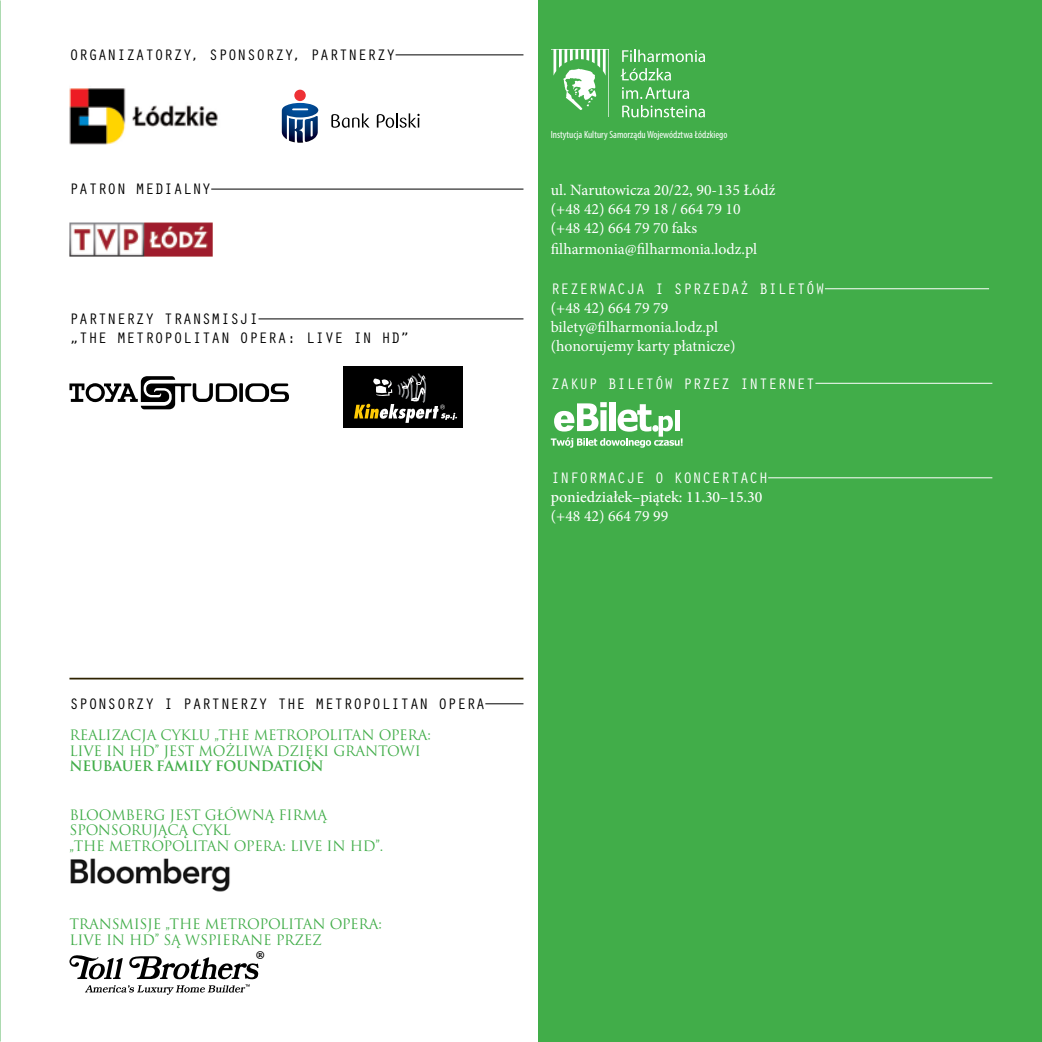
<style>
.page{position:relative;width:1042px;height:1042px;background:#fff}
.page>*{position:absolute;margin:0;border:0;box-sizing:border-box;transform-origin:0 0}
.t1{font:30.1px "Minion Pro";color:#000}
.t2{font:15.75px/18.9px "Minion Pro";color:#fff}
.t3{font:500 15.75px/19.2px "Orator Pl";color:#000}
.t4{font:500 15.75px "Orator Pl";color:#fff}
.t5{font:500 15.75px "Minion Pro";color:#fff}
.t6{font:14px/15.8px "Trajan Pro";letter-spacing:-.02em;color:#41ad49}
.t7{font:700 14px "Trajan Pro";letter-spacing:-.02em;color:#41ad49}
.t8{font:condensed 10.5px "Myriad Pro";color:#fff}
</style>
<div class="page">
<div style="left:538px;top:0;width:504px;height:1042px;background:#41ad49"></div>
<img style="left:69px;top:222px;width:143px;height:34px">
<hr style="left:211px;top:189px;width:312px;height:1px;background:#000">
<div style="left:344px;top:366px;width:119px;height:62px;background:#000"></div>
<svg style="left:354px;top:373px;width:103px;height:50px"></svg>
<svg style="left:69px;top:376px;width:220px;height:33px"></svg>
<hr style="left:258px;top:318px;width:265px;height:1px;background:#000">
<img style="left:69px;top:88px;width:149px;height:57px">
<hr style="left:395px;top:54px;width:128px;height:1px;background:#000">
<svg style="left:331px;top:113px;width:38px;height:15px"></svg>
<svg style="left:376px;top:113px;width:44px;height:15px"></svg>
<div style="left:294px;top:90px;width:12px;height:11px;background:#ee3135;border-radius:50%"></div>
<svg style="left:282px;top:103px;width:36px;height:40px"></svg>
<hr style="left:825px;top:288px;width:164px;height:1px;background:#fff">
<hr style="left:815px;top:383px;width:177px;height:1px;background:#fff">
<hr style="left:768px;top:477px;width:224px;height:1px;background:#fff">
<svg style="left:551px;top:402px;width:131px;height:46px"></svg>
<svg style="left:622px;top:105px;width:83px;height:12px"></svg>
<svg style="left:622px;top:87px;width:67px;height:12px"></svg>
<svg style="left:621px;top:68px;width:50px;height:13px"></svg>
<svg style="left:622px;top:50px;width:83px;height:12px"></svg>
<svg style="left:553px;top:50px;width:53px;height:60px"></svg>
<img style="left:70px;top:858px;width:160px;height:34px">
<svg style="left:69px;top:955px;width:189px;height:40px"></svg>
<hr style="left:485px;top:703px;width:38px;height:1px;background:#000">
<hr style="left:69px;top:678px;width:454px;height:1px;background:#2f2300">
<svg style="left:0;top:245px;width:1px;height:256px"></svg>
<svg style="left:0;top:740px;width:1px;height:33px"></svg>
<svg style="left:0;top:517px;width:1px;height:217px"></svg>
<svg style="left:0;top:0;width:1px;height:232px"></svg>
<svg style="left:0;top:785px;width:1px;height:257px"></svg>
<p class="t3" style="left:69px;top:45px;width:328px">ORGANIZATORZY, SPONSORZY, PARTNERZY</p>
<p class="t3" style="left:69px;top:179px;width:143px">PATRON MEDIALNY</p>
<p class="t3" style="left:69px;top:308px;width:342px">PARTNERZY TRANSMISJI<br>„THE METROPOLITAN OPERA: LIVE IN HD”</p>
<p class="t8" style="left:551px;top:128px;width:178px">Instytucja Kultury Samorządu Województwa Łódzkiego</p>
<p class="t2" style="left:551px;top:181px;width:226px">ul. Narutowicza 20/22, 90-135 Łódź (+48 42) 664 79 18 / 664 79 10<br>(+48 42) 664 79 70 faks</p>
<p class="t2" style="left:551px;top:240px;width:208px">filharmonia@filharmonia.lodz.pl</p>
<p class="t4" style="left:551px;top:277px;width:276px">REZERWACJA I SPRZEDAŻ BILETÓW</p>
<p class="t2" style="left:551px;top:298px;width:186px">(+48 42) 664 79 79 bilety@filharmonia.lodz.pl (honorujemy karty płatnicze)</p>
<p class="t4" style="left:551px;top:372px;width:266px">ZAKUP BILETÓW PRZEZ INTERNET</p>
<p class="t4" style="left:551px;top:466px;width:219px">INFORMACJE O KONCERTACH</p>
<p class="t5" style="left:551px;top:486px;width:213px">poniedziałek–piątek: 11.30–15.30</p>
<p class="t2" style="left:551px;top:506px;width:119px">(+48 42) 664 79 99</p>
<p class="t3" style="left:69px;top:693px;width:417px">SPONSORZY I PARTNERZY THE METROPOLITAN OPERA</p>
<p class="t6" style="left:69px;top:727px;width:363px">REALIZACJA CYKLU „THE METROPOLITAN OPERA:<br>LIVE IN HD” JEST MOŻLIWA DZIĘKI GRANTOWI</p>
<p class="t7" style="left:69px;top:757px;width:256px">NEUBAUER FAMILY FOUNDATION</p>
<p class="t6" style="left:69px;top:806px;width:315px">BLOOMBERG JEST GŁÓWNĄ FIRMĄ<br>SPONSORUJĄCĄ CYKL<br>„THE METROPOLITAN OPERA: LIVE IN HD”.</p>
<p class="t6" style="left:69px;top:916px;width:314px">TRANSMISJE „THE METROPOLITAN OPERA:<br>LIVE IN HD” SĄ WSPIERANE PRZEZ</p>
<h1 class="t1" style="left:255px;top:941px;width:11px">®</h1>
</div>
